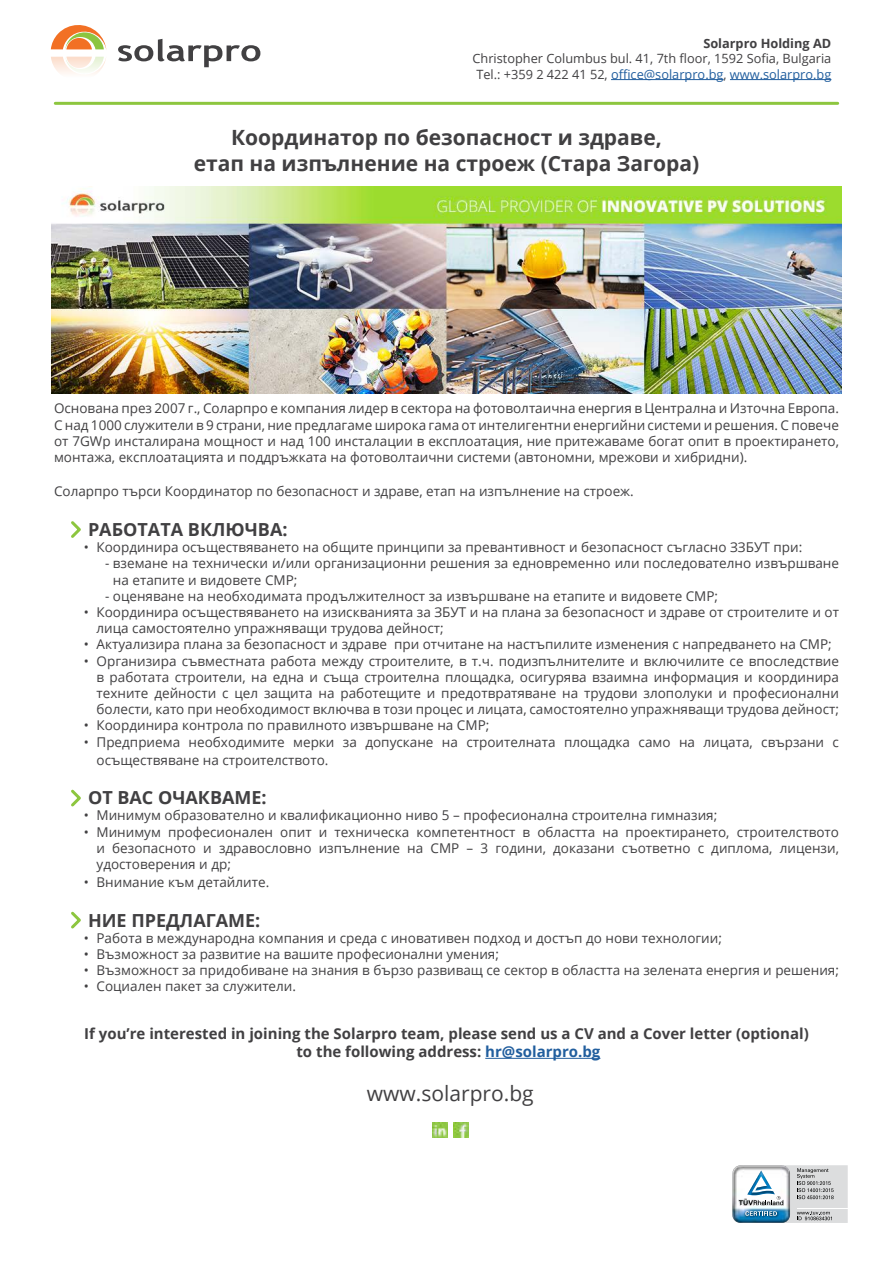
<style>
.page{position:relative;width:893px;height:1263px;background:#fff}
.page>*{position:absolute;margin:0;border:0;box-sizing:border-box;transform-origin:0 0}
.t1{font:700 21px/25.2px "Open Sans";color:#414042;text-align:center}
.t2{font:21px "Open Sans";color:#414042}
.t3{font:700 18px "Open Sans";color:#414042}
.t4{font:700 15px/18px "Open Sans";color:#414042;text-align:center}
.t5{font:13.5px/16.2px "Open Sans";color:#414042;text-align:justify}
.t6{font:12.75px/15.3px "Open Sans";color:#414042;text-align:center}
.t7{font:700 12.75px "Open Sans";color:#414042}
.s1{color:#215e9e}
</style>
<div class="page">
<hr style="left:55px;top:102px;width:783px;height:3px;background:#8dc63f">
<hr style="left:611px;top:79px;width:112px;height:1px;background:#215e9e">
<hr style="left:730px;top:79px;width:101px;height:1px;background:#215e9e">
<svg style="left:71px;top:521px;width:10px;height:17px"></svg>
<svg style="left:71px;top:911px;width:10px;height:18px"></svg>
<svg style="left:71px;top:789px;width:10px;height:18px"></svg>
<hr style="left:485px;top:1058px;width:115px;height:1px;background:#215e9e">
<img style="left:432px;top:1122px;width:15px;height:15px">
<img style="left:453px;top:1122px;width:15px;height:15px">
<svg style="left:732px;top:1165px;width:116px;height:58px"></svg>
<img style="left:51px;top:187px;width:791px;height:206px">
<svg style="left:51px;top:25px;width:55px;height:25px"></svg>
<svg style="left:51px;top:56px;width:55px;height:18px"></svg>
<svg style="left:118px;top:39px;width:142px;height:28px"></svg>
<p class="t7" style="left:703px;top:34px;width:129px">Solarpro Holding AD</p>
<p class="t6" style="left:472px;top:51px;width:360px">Christopher Columbus bul. 41, 7th floor, 1592 Sofia, Bulgaria<br>Tel.: +359 2 422 41 52, <span class="s1">office@solarpro.bg</span>, <span class="s1">www.solarpro.bg</span></p>
<h1 class="t1" style="left:194px;top:125px;width:507px">Координатор по безопасност и здраве,<br>етап на изпълнение на строеж (Стара Загора)</h1>
<p class="t5" style="left:54px;top:400px;width:786px">Основанa през 2007 г., Соларпро е компания лидер в сектора на фотоволтаична енергия в Централна и Източна Европа.<br>С над 1000 служители в 9 страни, ние предлагаме широка гама от интелигентни енергийни системи и решения. С повече от 7GWp инсталирана мощност и над 100 инсталации в експлоатация, ние притежаваме богат опит в проектирането, монтажа, експлоатацията и поддръжката на фотоволтаични системи (автономни, мрежови и хибридни).</p>
<p class="t5" style="left:54px;top:483px;width:581px">Соларпро търси Координатор по безопасност и здраве, етап на изпълнение на строеж.</p>
<h2 class="t3" style="left:88px;top:517px;width:201px">РАБОТАТА ВКЛЮЧВА:</h2>
<p class="t5" style="left:84px;top:539px;width:720px">• Координира осъществяването на общите принципи за превантивност и безопасност съгласно ЗЗБУТ при:</p>
<p class="t5" style="left:113px;top:555px;width:728px;text-indent:-8px">- вземане на технически и/или организационни решения за едновременно или последователно извършване на етапите и видовете СМР;</p>
<p class="t5" style="left:105px;top:587px;width:615px">- оценяване на необходимата продължителност за извършване на етапите и видовете СМР;</p>
<p class="t5" style="left:97px;top:603px;width:744px;text-indent:-13px">• Координира осъществяването на изискванията за ЗБУТ и на плана за безопасност и здраве от строителите и от лица самостоятелно упражняващи трудова дейност;</p>
<p class="t5" style="left:84px;top:636px;width:750px">• Актуализира плана за безопасност и здраве при отчитане на настъпилите изменения с напредването на СМР;</p>
<p class="t5" style="left:97px;top:652px;width:744px;text-indent:-13px">• Организира съвместната работа между строителите, в т.ч. подизпълнителите и включилите се впоследствие в работата строители, на една и съща строителна площадка, осигурява взаимна информация и координира техните дейности с цел защита на работещите и предотвратяване на трудови злополуки и професионални болести, като при необходимост включва в този процес и лицата, самостоятелно упражняващи трудова дейност;</p>
<p class="t5" style="left:84px;top:717px;width:407px">• Координира контрола по правилното извършване на СМР;</p>
<p class="t5" style="left:97px;top:732px;width:744px;line-height:18px;text-indent:-13px">• Предприема необходимите мерки за допускане на строителната площадка само на лицата, свързани с осъществяване на строителството.</p>
<h2 class="t3" style="left:88px;top:785px;width:180px">ОТ ВАС ОЧАКВАМЕ:</h2>
<p class="t5" style="left:84px;top:807px;width:635px">• Минимум образователно и квалификационно ниво 5 – професионална строителна гимназия;</p>
<p class="t5" style="left:97px;top:823px;width:744px;text-indent:-13px">• Минимум професионален опит и техническа компетентност в областта на проектирането, строителството и безопасното и здравословно изпълнение на СМР – 3 години, доказани съответно с диплома, лицензи, удостоверения и др;</p>
<p class="t5" style="left:84px;top:873px;width:187px">• Внимание към детайлите.</p>
<h2 class="t3" style="left:88px;top:907px;width:174px">НИЕ ПРЕДЛАГАМЕ:</h2>
<p class="t5" style="left:84px;top:929px;width:640px">• Работа в международна компания и среда с иновативен подход и достъп до нови технологии;</p>
<p class="t5" style="left:84px;top:945px;width:417px">• Възможност за развитие на вашите професионални умения;</p>
<p class="t5" style="left:84px;top:962px;width:757px">• Възможност за придобиване на знания в бързо развиващ се сектор в областта на зелената енергия и решения;</p>
<p class="t5" style="left:84px;top:978px;width:214px">• Социален пакет за служители.</p>
<p class="t4" style="left:84px;top:1024px;width:726px">If you’re interested in joining the Solarpro team, please send us a CV and a Cover letter (optional) to the following address: <span class="s1">hr@solarpro.bg</span></p>
<h1 class="t2" style="left:367px;top:1079px;width:168px">www.solarpro.bg</h1>
</div>
